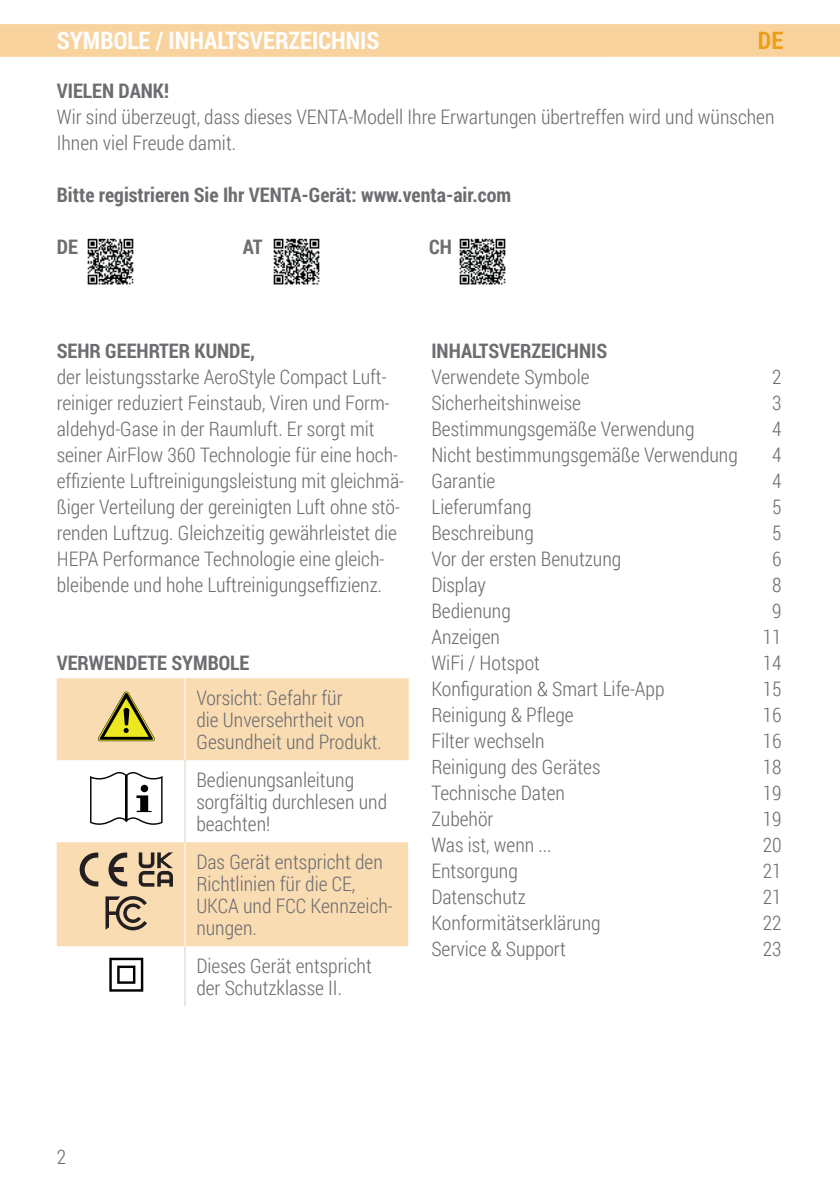
<style>
.page{position:relative;width:840px;height:1191px;background:#fff}
.page>*{position:absolute;margin:0;border:0;box-sizing:border-box;transform-origin:0 0}
.t1{font:700 24px "Roboto Condensed";color:#fff}
.t2{font:700 24px "Roboto Condensed";color:#ee9e18}
.Rob_10_lt_s_Fließtext{font:300 20px/26px "Roboto Condensed";color:#6c6d70}
.Subhead_Rob_10_bd{font:700 20px "Roboto Condensed";color:#6c6d70}
.Head_versal_10_pt{font:700 20px "Roboto Condensed";color:#6c6d70}
</style>
<div class="page">
<div style="left:0;top:24px;width:839px;height:33px;background:#f9d39e"></div>
<svg style="left:57px;top:678px;width:351px;height:268px;fill:#fadcb3"></svg>
<hr style="left:184px;top:678px;width:1px;height:82px;background:#fff">
<hr style="left:184px;top:760px;width:1px;height:82px;background:#decdc1">
<hr style="left:184px;top:842px;width:1px;height:104px;background:#fff">
<hr style="left:184px;top:946px;width:1px;height:60px;background:#decdc1">
<svg style="left:98px;top:691px;width:57px;height:50px;background:#beaf5c"></svg>
<svg style="left:90px;top:772px;width:72px;height:52px"></svg>
<svg style="left:105px;top:895px;width:42px;height:35px"></svg>
<svg style="left:80px;top:852px;width:18px;height:34px"></svg>
<svg style="left:108px;top:852px;width:19px;height:34px"></svg>
<svg style="left:139px;top:852px;width:34px;height:34px"></svg>
<svg style="left:109px;top:957px;width:34px;height:34px"></svg>
<img style="left:87px;top:238px;width:47px;height:47px">
<img style="left:273px;top:238px;width:47px;height:47px">
<img style="left:459px;top:238px;width:47px;height:47px">
<p class="t1" style="left:57px;top:24px;width:324px">SYMBOLE / INHALTSVERZEICHNIS</p>
<p class="t2" style="left:757px;top:24px;width:27px">DE</p>
<p class="Subhead_Rob_10_bd" style="left:57px;top:77px;width:114px">VIELEN DANK!</p>
<p class="Rob_10_lt_s_Fließtext" style="left:57px;top:103px;width:718px">Wir sind überzeugt, dass dieses VENTA-Modell Ihre Erwartungen übertreffen wird und wünschen<br>Ihnen viel Freude damit.</p>
<p class="Subhead_Rob_10_bd" style="left:57px;top:181px;width:456px">Bitte registrieren Sie Ihr VENTA-Gerät: www.venta-air.com</p>
<p class="Subhead_Rob_10_bd" style="left:57px;top:233px;width:23px">DE</p>
<p class="Subhead_Rob_10_bd" style="left:243px;top:233px;width:21px">AT</p>
<p class="Subhead_Rob_10_bd" style="left:429px;top:233px;width:24px">CH</p>
<p class="Subhead_Rob_10_bd" style="left:57px;top:337px;width:199px">SEHR GEEHRTER KUNDE,</p>
<p class="Subhead_Rob_10_bd" style="left:431px;top:337px;width:177px">INHALTSVERZEICHNIS</p>
<p class="Rob_10_lt_s_Fließtext" style="left:57px;top:363px;width:348px">der leistungsstarke AeroStyle Compact Luft&shy;reiniger reduziert Feinstaub, Viren und Form&shy;aldehyd-Gase in der Raumluft. Er sorgt mit seiner AirFlow 360 Technologie für eine hoch&shy;effiziente Luftreinigungsleistung mit gleichmä&shy;ßiger Verteilung der gereinigten Luft ohne stö&shy;renden Luftzug. Gleichzeitig gewährleistet die HEPA Performance Technologie eine gleich&shy;bleibende und hohe Luftreinigungseffizienz.</p>
<p class="Rob_10_lt_s_Fließtext" style="left:431px;top:363px;width:160px">Verwendete Symbole</p>
<p class="Rob_10_lt_s_Fließtext" style="left:771px;top:363px;width:11px">2</p>
<p class="Rob_10_lt_s_Fließtext" style="left:431px;top:389px;width:151px">Sicherheitshinweise</p>
<p class="Rob_10_lt_s_Fließtext" style="left:771px;top:389px;width:11px">3</p>
<p class="Rob_10_lt_s_Fließtext" style="left:431px;top:415px;width:264px">Bestimmungsgemäße Verwendung</p>
<p class="Rob_10_lt_s_Fließtext" style="left:771px;top:415px;width:11px">4</p>
<p class="Rob_10_lt_s_Fließtext" style="left:431px;top:441px;width:308px">Nicht bestimmungsgemäße Verwendung</p>
<p class="Rob_10_lt_s_Fließtext" style="left:771px;top:441px;width:11px">4</p>
<p class="Rob_10_lt_s_Fließtext" style="left:431px;top:467px;width:65px">Garantie</p>
<p class="Rob_10_lt_s_Fließtext" style="left:771px;top:467px;width:11px">4</p>
<p class="Rob_10_lt_s_Fließtext" style="left:431px;top:493px;width:102px">Lieferumfang</p>
<p class="Rob_10_lt_s_Fließtext" style="left:771px;top:493px;width:11px">5</p>
<p class="Rob_10_lt_s_Fließtext" style="left:431px;top:519px;width:104px">Beschreibung</p>
<p class="Rob_10_lt_s_Fließtext" style="left:771px;top:519px;width:11px">5</p>
<p class="Rob_10_lt_s_Fließtext" style="left:431px;top:545px;width:191px">Vor der ersten Benutzung</p>
<p class="Rob_10_lt_s_Fließtext" style="left:771px;top:545px;width:11px">6</p>
<p class="Rob_10_lt_s_Fließtext" style="left:431px;top:571px;width:56px">Display</p>
<p class="Rob_10_lt_s_Fließtext" style="left:771px;top:571px;width:11px">8</p>
<p class="Rob_10_lt_s_Fließtext" style="left:431px;top:597px;width:81px">Bedienung</p>
<p class="Rob_10_lt_s_Fließtext" style="left:771px;top:597px;width:11px">9</p>
<p class="Rob_10_lt_s_Fließtext" style="left:431px;top:623px;width:70px">Anzeigen</p>
<p class="Rob_10_lt_s_Fließtext" style="left:762px;top:623px;width:20px">11</p>
<p class="Rob_10_lt_s_Fließtext" style="left:431px;top:649px;width:110px">WiFi / Hotspot</p>
<p class="Rob_10_lt_s_Fließtext" style="left:762px;top:649px;width:20px">14</p>
<p class="Rob_10_lt_s_Fließtext" style="left:431px;top:675px;width:234px">Konfiguration &amp; Smart Life-App</p>
<p class="Rob_10_lt_s_Fließtext" style="left:762px;top:675px;width:20px">15</p>
<p class="Rob_10_lt_s_Fließtext" style="left:431px;top:701px;width:144px">Reinigung &amp; Pflege</p>
<p class="Rob_10_lt_s_Fließtext" style="left:762px;top:701px;width:20px">16</p>
<p class="Rob_10_lt_s_Fließtext" style="left:431px;top:727px;width:115px">Filter wechseln</p>
<p class="Rob_10_lt_s_Fließtext" style="left:762px;top:727px;width:20px">16</p>
<p class="Rob_10_lt_s_Fließtext" style="left:431px;top:753px;width:170px">Reinigung des Gerätes</p>
<p class="Rob_10_lt_s_Fließtext" style="left:762px;top:753px;width:20px">18</p>
<p class="Rob_10_lt_s_Fließtext" style="left:431px;top:779px;width:135px">Technische Daten</p>
<p class="Rob_10_lt_s_Fließtext" style="left:762px;top:779px;width:20px">19</p>
<p class="Rob_10_lt_s_Fließtext" style="left:431px;top:805px;width:64px">Zubehör</p>
<p class="Rob_10_lt_s_Fließtext" style="left:762px;top:805px;width:20px">19</p>
<p class="Rob_10_lt_s_Fließtext" style="left:431px;top:831px;width:121px">Was ist, wenn ...</p>
<p class="Rob_10_lt_s_Fließtext" style="left:762px;top:831px;width:20px">20</p>
<p class="Rob_10_lt_s_Fließtext" style="left:431px;top:857px;width:88px">Entsorgung</p>
<p class="Rob_10_lt_s_Fließtext" style="left:762px;top:857px;width:20px">21</p>
<p class="Rob_10_lt_s_Fließtext" style="left:431px;top:883px;width:96px">Datenschutz</p>
<p class="Rob_10_lt_s_Fließtext" style="left:762px;top:883px;width:20px">21</p>
<p class="Rob_10_lt_s_Fließtext" style="left:431px;top:909px;width:171px">Konformitätserklärung</p>
<p class="Rob_10_lt_s_Fließtext" style="left:762px;top:909px;width:20px">22</p>
<p class="Rob_10_lt_s_Fließtext" style="left:431px;top:935px;width:136px">Service &amp; Support</p>
<p class="Rob_10_lt_s_Fließtext" style="left:762px;top:935px;width:20px">23</p>
<p class="Head_versal_10_pt" style="left:57px;top:649px;width:194px">VERWENDETE SYMBOLE</p>
<p class="Rob_10_lt_s_Fließtext" style="left:196px;top:686px;width:187px;line-height:22px">Vorsicht: Gefahr für<br>die Unversehrtheit von<br>Gesundheit und Produkt.</p>
<p class="Rob_10_lt_s_Fließtext" style="left:196px;top:768px;width:192px;line-height:22px">Bedienungsanleitung sorgfältig durchlesen und beachten!</p>
<p class="Rob_10_lt_s_Fließtext" style="left:196px;top:850px;width:198px;line-height:22px">Das Gerät entspricht den<br>Richtlinien für die CE,<br>UKCA und FCC Kennzeich&shy;nungen.</p>
<p class="Rob_10_lt_s_Fließtext" style="left:196px;top:954px;width:177px;line-height:22px">Dieses Gerät entspricht der Schutzklasse II.</p>
<p class="Rob_10_lt_s_Fließtext" style="left:57px;top:1143px;width:11px">2</p>
</div>
